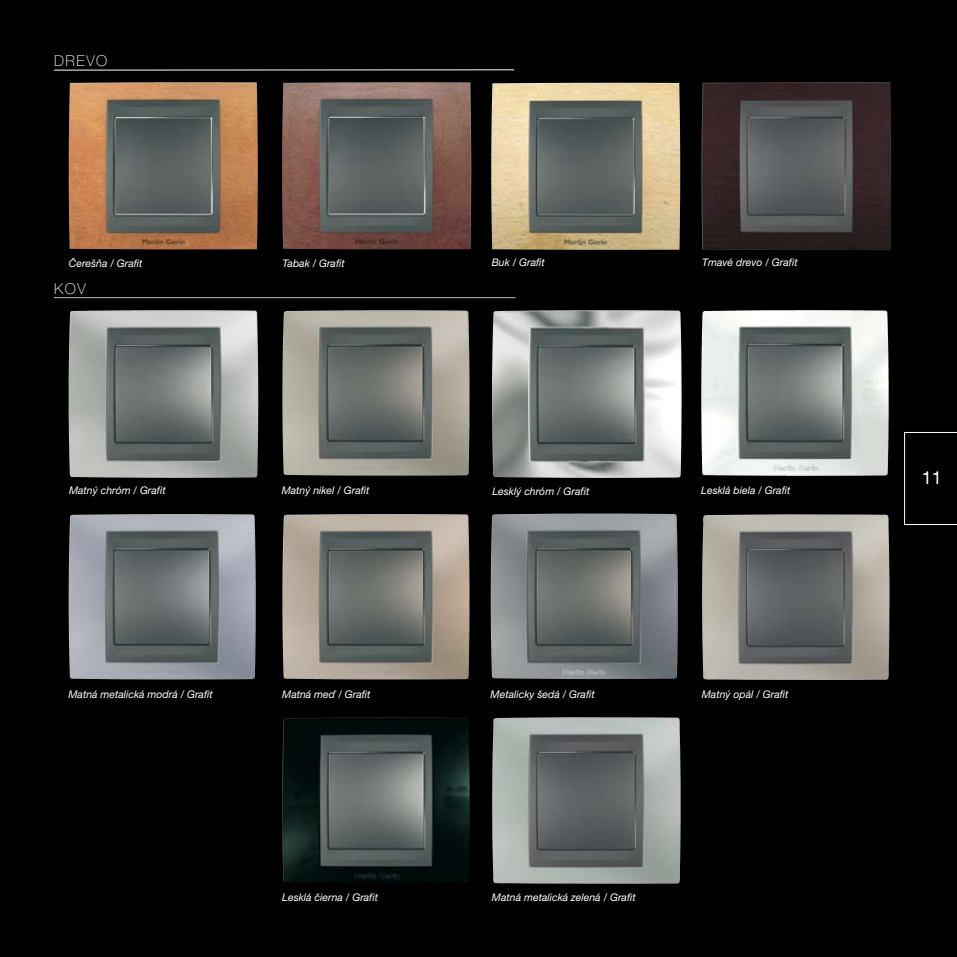
<style>
.page{position:relative;width:957px;height:957px;background:#000}
.page>*{position:absolute;margin:0;border:0;box-sizing:border-box;transform-origin:0 0}
.t1{font:18px "Helvetica Neue CE";color:#fff}
.t2{font:100 15px "Helvetica Neue CE";letter-spacing:.1em;color:#fff}
.t3{font:italic 10.5px "Helvetica Neue CE";color:#fff}
</style>
<div class="page">
<hr style="left:54px;top:69px;width:460px;height:1px;background:#fff">
<hr style="left:54px;top:297px;width:461px;height:1px;background:#bcbdbe">
<img style="left:69px;top:82px;width:189px;height:167px">
<img style="left:491px;top:83px;width:189px;height:167px">
<img style="left:701px;top:82px;width:190px;height:168px">
<img style="left:282px;top:82px;width:189px;height:167px">
<img style="left:701px;top:310px;width:187px;height:166px">
<img style="left:492px;top:310px;width:189px;height:168px">
<img style="left:69px;top:310px;width:189px;height:168px">
<img style="left:282px;top:310px;width:187px;height:166px">
<img style="left:69px;top:514px;width:187px;height:165px">
<img style="left:702px;top:514px;width:187px;height:166px">
<img style="left:491px;top:513px;width:187px;height:166px">
<img style="left:282px;top:514px;width:187px;height:165px">
<img style="left:282px;top:717px;width:188px;height:166px">
<img style="left:492px;top:717px;width:188px;height:167px">
<svg style="left:904px;top:432px;width:53px;height:93px"></svg>
<h2 class="t2" style="left:54px;top:52px;width:55px">DREVO</h2>
<p class="t3" style="left:69px;top:257px;width:75px">Čerešňa / Grafit</p>
<p class="t3" style="left:282px;top:257px;width:64px">Tabak / Grafit</p>
<p class="t3" style="left:492px;top:256px;width:55px">Buk / Grafit</p>
<p class="t3" style="left:702px;top:257px;width:97px">Tmavé drevo / Grafit</p>
<h2 class="t2" style="left:54px;top:280px;width:33px">KOV</h2>
<p class="t3" style="left:69px;top:485px;width:98px">Matný chróm / Grafit</p>
<p class="t3" style="left:282px;top:485px;width:89px">Matný nikel / Grafit</p>
<p class="t3" style="left:492px;top:485px;width:98px">Lesklý chróm / Grafit</p>
<p class="t3" style="left:701px;top:484px;width:91px">Lesklá biela / Grafit</p>
<p class="t3" style="left:68px;top:688px;width:146px">Matná metalická modrá / Grafit</p>
<p class="t3" style="left:282px;top:688px;width:90px">Matná meď / Grafit</p>
<p class="t3" style="left:490px;top:688px;width:106px">Metalicky šedá / Grafit</p>
<p class="t3" style="left:702px;top:688px;width:88px">Matný opál / Grafit</p>
<p class="t3" style="left:282px;top:891px;width:97px">Lesklá čierna / Grafit</p>
<p class="t3" style="left:492px;top:891px;width:145px">Matná metalická zelená / Grafit</p>
<h1 class="t1" style="left:921px;top:468px;width:22px">11</h1>
</div>
